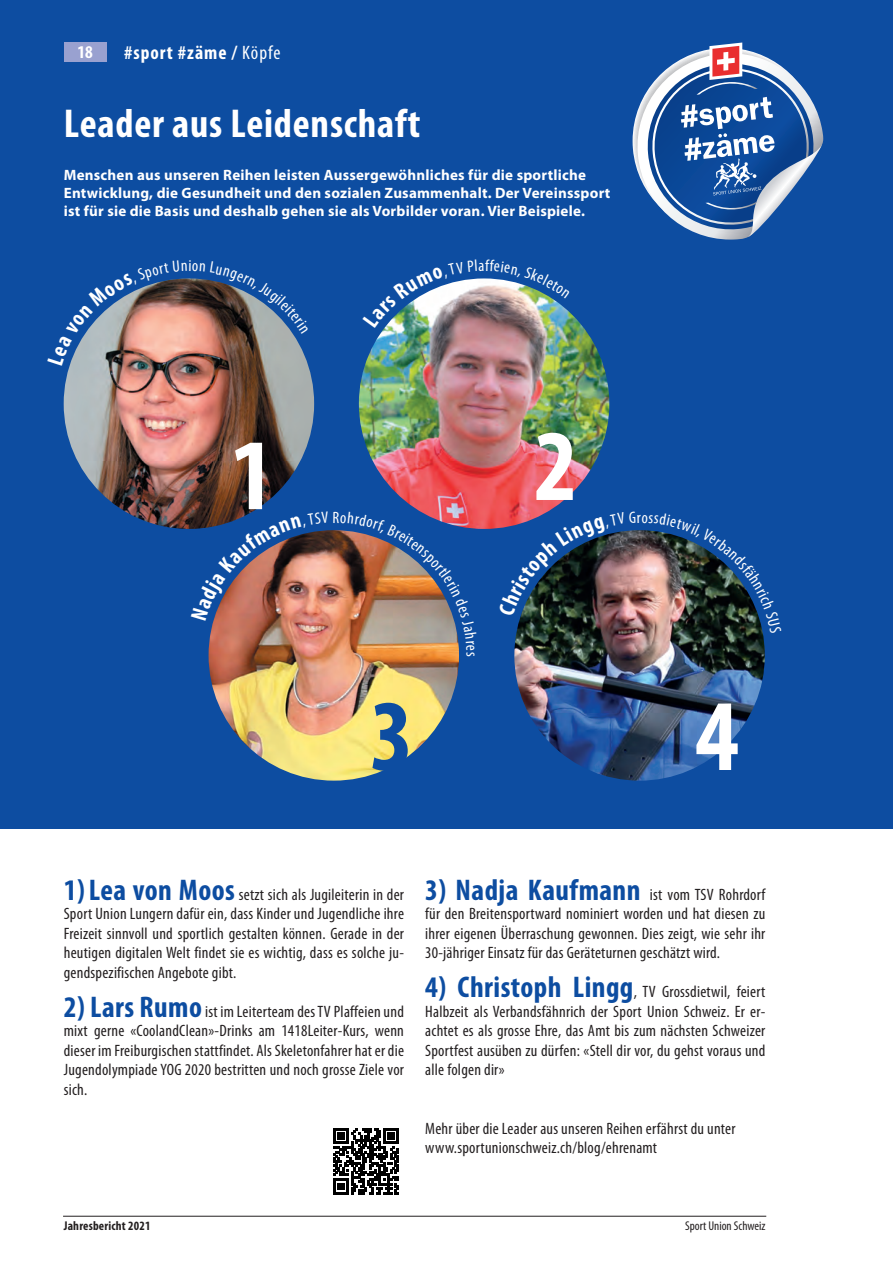
<style>
.page{position:relative;width:893px;height:1263px;background:#fff}
.page>*{position:absolute;margin:0;border:0;box-sizing:border-box;transform-origin:0 0}
.t1{font:700 condensed 102.3px "Myriad Pro";color:#fff}
.t2{font:700 condensed 102.3px "Myriad Pro";color:#0d4da1}
.t3{font:700 condensed 40.5px "Myriad Pro";letter-spacing:.02em;color:#fff}
.t4{font:700 condensed 19.5px "Myriad Pro";letter-spacing:.05em;color:#fff}
.t5{font:700 condensed 18px "Myriad Pro";color:#fff}
.t6{font:condensed 16.5px/19.5px "Myriad Pro";letter-spacing:.015em;color:#231f20;text-align:justify}
.t7{font:700 15px/18px "Myriad Pro";letter-spacing:.015em;color:#fff}
.t8{font:700 condensed 12.75px "Myriad Pro";letter-spacing:.015em;color:#231f20}
.t9{font:condensed 12.75px "Myriad Pro";color:#231f20}
.s1{font-weight:400}
.s2{font-weight:700;font-size:30px;color:#0d4da1}
</style>
<div class="page">
<hr style="left:63px;top:1216px;width:703px;height:1px;background:#231f20">
<div style="left:0;top:0;width:893px;height:828px;background:#0d4da1"></div>
<div style="left:64px;top:43px;width:42px;height:19px;background:#99a1d0"></div>
<img style="left:514px;top:530px;width:251px;height:251px;border-radius:125px">
<img style="left:209px;top:530px;width:250px;height:251px;border-radius:125px">
<img style="left:64px;top:278px;width:250px;height:251px;border-radius:125px">
<img style="left:359px;top:278px;width:250px;height:251px;border-radius:125px">
<svg style="left:633px;top:43px;width:190px;height:197px"></svg>
<svg style="left:333px;top:1128px;width:66px;height:66px"></svg>
<hr style="left:892px;top:828px;width:1px;height:435px;background:#0d4da1">
<img style="left:498px;top:511px;width:265px;height:122px">
<img style="left:191px;top:511px;width:286px;height:145px">
<svg style="left:70px;top:278px;width:238px;height:87px"></svg>
<img style="left:384px;top:278px;width:186px;height:50px">
<p class="t5" style="left:77px;top:42px;width:17px">18</p>
<p class="t4" style="left:124px;top:42px;width:158px">#sport #zäme / <span class="s1">Köpfe</span></p>
<h2 class="t3" style="left:64px;top:101px;width:358px">Leader aus Leidenschaft</h2>
<p class="t7" style="left:64px;top:166px;width:548px">Menschen aus unseren Reihen leisten Aussergewöhnliches für die sportliche<br>Entwicklung, die Gesundheit und den sozialen Zusammenhalt. Der Vereinssport ist für sie die Basis und deshalb gehen sie als Vorbilder voran. Vier Beispiele.</p>
<h1 class="t1" style="left:230px;top:419px;width:45px">1</h1>
<h1 class="t1" style="left:534px;top:409px;width:45px">2</h1>
<h1 class="t2" style="left:370px;top:679px;width:45px">3</h1>
<h1 class="t1" style="left:695px;top:679px;width:45px">4</h1>
<p class="t6" style="left:64px;top:885px;width:342px"><span class="s2">1)Lea von Moos</span> setzt sich als Jugileiterin in der Sport Union Lungern dafür ein, dass Kinder und Jugendliche ihre Freizeit sinnvoll und sportlich gestalten können. Gerade in der heutigen digitalen Welt findet sie es wichtig, dass es solche ju&shy;gendspezifischen Angebote gibt.</p>
<p class="t6" style="left:64px;top:1002px;width:342px"><span class="s2">2) Lars Rumo</span> ist im Leiterteam des TV Plaffeien und mixt gerne «CoolandClean»-Drinks am 1418Leiter-Kurs, wenn dieser im Freiburgischen stattfindet. Als Skeletonfahrer hat er die Jugendolympiade YOG 2020 bestritten und noch grosse Ziele vor sich.</p>
<p class="t6" style="left:425px;top:885px;width:342px"><span class="s2">3) Nadja Kaufmann</span> ist vom TSV Rohrdorf für den Breitensportward nominiert worden und hat diesen zu ihrer eigenen Überraschung gewonnen. Dies zeigt, wie sehr ihr 30-jähriger Einsatz für das Geräteturnen geschätzt wird.</p>
<p class="t6" style="left:425px;top:982px;width:342px"><span class="s2">4) Christoph Lingg</span>, TV Grossdietwil, feiert Halbzeit als Verbandsfähnrich der Sport Union Schweiz. Er er&shy;achtet es als grosse Ehre, das Amt bis zum nächsten Schweizer Sportfest ausüben zu dürfen: «Stell dir vor, du gehst voraus und alle folgen dir»</p>
<p class="t6" style="left:425px;top:1119px;width:312px">Mehr über die Leader aus unseren Reihen erfährst du unter www.sportunionschweiz.ch/blog/ehrenamt</p>
<p class="t8" style="left:64px;top:1219px;width:88px">Jahresbericht 2021</p>
<p class="t9" style="left:685px;top:1219px;width:82px">Sport Union Schweiz</p>
</div>
